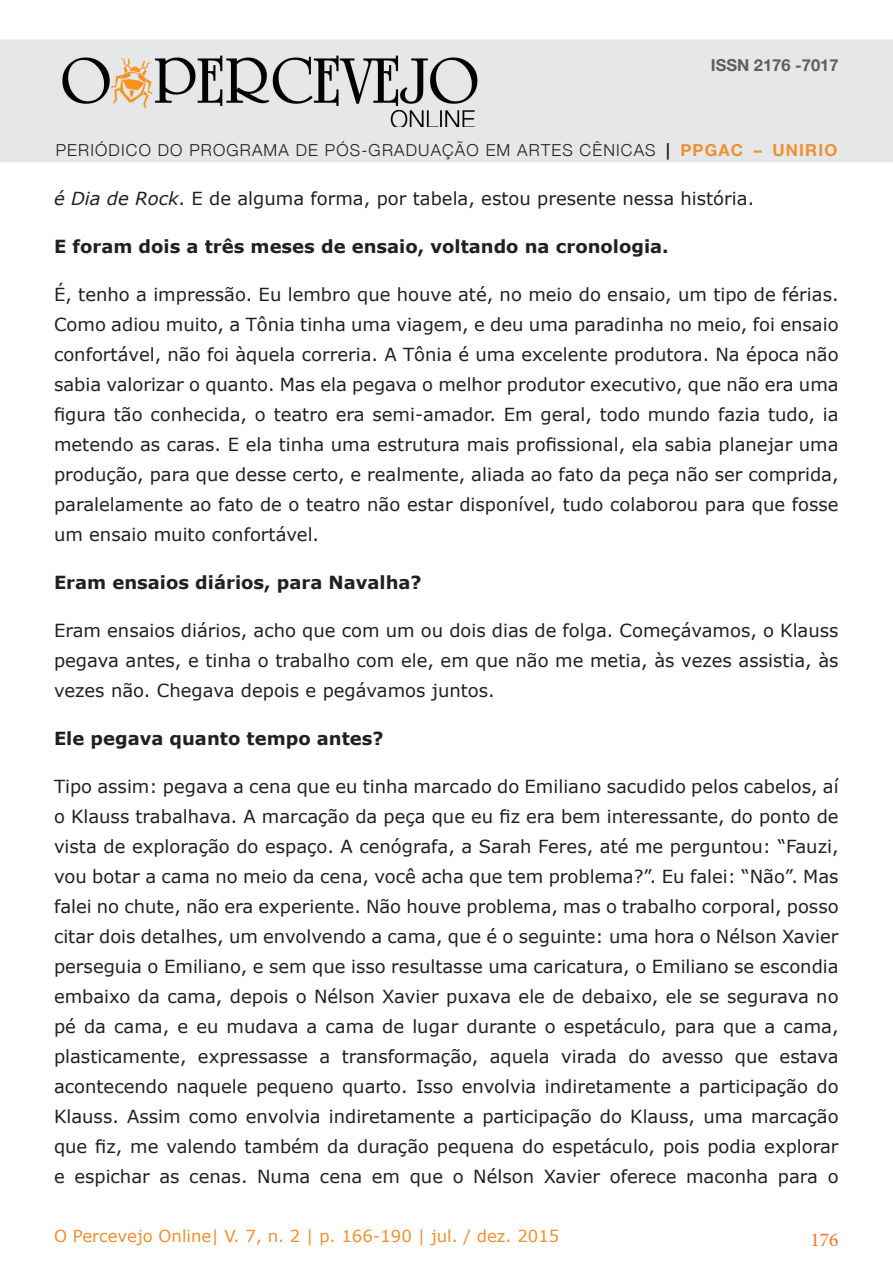
<style>
.page{position:relative;width:893px;height:1263px;background:#fff}
.page>*{position:absolute;margin:0;border:0;box-sizing:border-box;transform-origin:0 0}
.t1{font:19.5px "Minion Pro";color:#f47521}
.Corpo_de_texto{font:18px/30px "Verdana";color:#231f20;text-align:justify}
.Corpo_de_texto-2{font:700 18px "Verdana";color:#231f20}
.t2{font:300 16.5px "Helvetica Neue";letter-spacing:.07em;color:#231f20}
.t3{font:16.5px "Verdana";color:#ed9030}
.t4{font:700 16.5px "Helvetica Neue";color:#5f5f62}
.s1{font-weight:700}
.s2{font-weight:700;color:#ed9030}
.s3{font-style:italic}
</style>
<div class="page">
<div style="left:0;top:40px;width:893px;height:122px;background:#e6e7e9"></div>
<img style="left:62px;top:55px;width:416px;height:71px">
<p class="t4" style="left:711px;top:50px;width:129px">ISSN 2176 -7017</p>
<p class="t2" style="left:56px;top:136px;width:783px">PERIÓDICO DO PROGRAMA DE PÓS-GRADUAÇÃO EM ARTES CÊNICAS <span class="s1">|</span> <span class="s2">PPGAC – UNIRIO</span></p>
<p class="Corpo_de_texto" style="left:54px;top:183px;width:702px"><span class="s3">é Dia de Rock</span>. E de alguma forma, por tabela, estou presente nessa história.</p>
<p class="Corpo_de_texto-2" style="left:54px;top:234px;width:616px">E foram dois a três meses de ensaio, voltando na cronologia.</p>
<p class="Corpo_de_texto" style="left:54px;top:279px;width:786px">É, tenho a impressão. Eu lembro que houve até, no meio do ensaio, um tipo de férias.<br>Como adiou muito, a Tônia tinha uma viagem, e deu uma paradinha no meio, foi ensaio confortável, não foi àquela correria. A Tônia é uma excelente produtora. Na época não sabia valorizar o quanto. Mas ela pegava o melhor produtor executivo, que não era uma figura tão conhecida, o teatro era semi-amador. Em geral, todo mundo fazia tudo, ia metendo as caras. E ela tinha uma estrutura mais profissional, ela sabia planejar uma produção, para que desse certo, e realmente, aliada ao fato da peça não ser comprida, paralelamente ao fato de o teatro não estar disponível, tudo colaborou para que fosse um ensaio muito confortável.</p>
<p class="Corpo_de_texto-2" style="left:54px;top:570px;width:369px">Eram ensaios diários, para Navalha?</p>
<p class="Corpo_de_texto" style="left:54px;top:615px;width:786px">Eram ensaios diários, acho que com um ou dois dias de folga. Começávamos, o Klauss pegava antes, e tinha o trabalho com ele, em que não me metia, às vezes assistia, às vezes não. Chegava depois e pegávamos juntos.</p>
<p class="Corpo_de_texto-2" style="left:54px;top:726px;width:331px">Ele pegava quanto tempo antes?</p>
<p class="Corpo_de_texto" style="left:54px;top:771px;width:786px">Tipo assim: pegava a cena que eu tinha marcado do Emiliano sacudido pelos cabelos, aí o Klauss trabalhava. A marcação da peça que eu fiz era bem interessante, do ponto de vista de exploração do espaço. A cenógrafa, a Sarah Feres, até me perguntou: “Fauzi, vou botar a cama no meio da cena, você acha que tem problema?”. Eu falei: “Não”. Mas falei no chute, não era experiente. Não houve problema, mas o trabalho corporal, posso citar dois detalhes, um envolvendo a cama, que é o seguinte: uma hora o Nélson Xavier perseguia o Emiliano, e sem que isso resultasse uma caricatura, o Emiliano se escondia embaixo da cama, depois o Nélson Xavier puxava ele de debaixo, ele se segurava no pé da cama, e eu mudava a cama de lugar durante o espetáculo, para que a cama, plasticamente, expressasse a transformação, aquela virada do avesso que estava acontecendo naquele pequeno quarto. Isso envolvia indiretamente a participação do Klauss. Assim como envolvia indiretamente a participação do Klauss, uma marcação que fiz, me valendo também da duração pequena do espetáculo, pois podia explorar e espichar as cenas. Numa cena em que o Nélson Xavier oferece maconha para o</p>
<p class="t3" style="left:54px;top:1224px;width:507px">O Percevejo Online| V. 7, n. 2 | p. 166-190 | jul. / dez. 2015</p>
<p class="t1" style="left:810px;top:1227px;width:30px">176</p>
</div>
